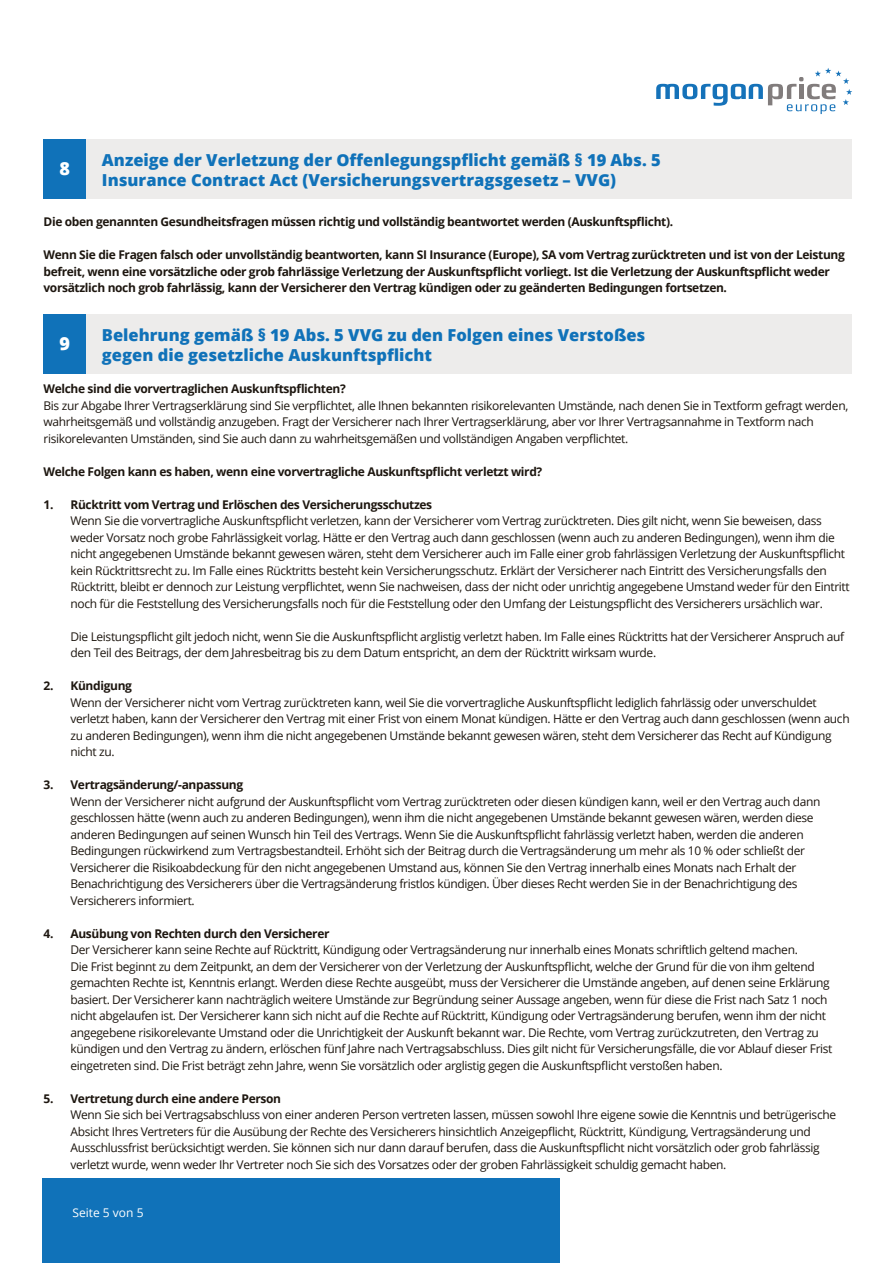
<style>
.page{position:relative;width:893px;height:1263px;background:#fff}
.page>*{position:absolute;margin:0;border:0;box-sizing:border-box;transform-origin:0 0}
.t1{font:800 18px "Open Sans";color:#fff}
.t2{font:800 16.5px/19.8px "Open Sans";color:#1072b9}
.t3{font:12px/16.5px "Open Sans";letter-spacing:-.03em;color:#1d160f}
.t4{font:700 12px/16.5px "Open Sans";letter-spacing:-.03em;color:#1d160f}
.t5{font:12px "Open Sans";color:#fff}
</style>
<div class="page">
<div style="left:43px;top:1178px;width:517px;height:85px;background:#1072b9"></div>
<svg style="left:656px;top:68px;width:196px;height:46px"></svg>
<div style="left:44px;top:139px;width:807px;height:60px;background:#edeceb"></div>
<div style="left:44px;top:139px;width:42px;height:60px;background:#1072b9"></div>
<div style="left:44px;top:314px;width:807px;height:60px;background:#edeceb"></div>
<div style="left:44px;top:314px;width:42px;height:60px;background:#1072b9"></div>
<h1 class="t1" style="left:60px;top:155px;width:12px">8</h1>
<h2 class="t2" style="left:102px;top:149px;width:560px">Anzeige der Verletzung der Offenlegungspflicht gemäß § 19 Abs. 5<br>Insurance Contract Act (Versicherungsvertragsgesetz – VVG)</h2>
<p class="t4" style="left:44px;top:213px;width:631px">Die oben genannten Gesundheitsfragen müssen richtig und vollständig beantwortet werden (Auskunftspflicht).</p>
<p class="t4" style="left:44px;top:246px;width:803px">Wenn Sie die Fragen falsch oder unvollständig beantworten, kann SI Insurance (Europe), SA vom Vertrag zurücktreten und ist von der Leistung befreit, wenn eine vorsätzliche oder grob fahrlässige Verletzung der Auskunftspflicht vorliegt. Ist die Verletzung der Auskunftspflicht weder vorsätzlich noch grob fahrlässig, kann der Versicherer den Vertrag kündigen oder zu geänderten Bedingungen fortsetzen.</p>
<h1 class="t1" style="left:60px;top:330px;width:12px">9</h1>
<h2 class="t2" style="left:102px;top:324px;width:545px">Belehrung gemäß § 19 Abs. 5 VVG zu den Folgen eines Verstoßes gegen die gesetzliche Auskunftspflicht</h2>
<p class="t4" style="left:44px;top:380px;width:304px">Welche sind die vorvertraglichen Auskunftspflichten?</p>
<p class="t3" style="left:44px;top:397px;width:806px">Bis zur Abgabe Ihrer Vertragserklärung sind Sie verpflichtet, alle Ihnen bekannten risikorelevanten Umstände, nach denen Sie in Textform gefragt werden, wahrheitsgemäß und vollständig anzugeben. Fragt der Versicherer nach Ihrer Vertragserklärung, aber vor Ihrer Vertragsannahme in Textform nach risikorelevanten Umständen, sind Sie auch dann zu wahrheitsgemäßen und vollständigen Angaben verpflichtet.</p>
<p class="t4" style="left:44px;top:463px;width:500px">Welche Folgen kann es haben, wenn eine vorvertragliche Auskunftspflicht verletzt wird?</p>
<p class="t4" style="left:44px;top:496px;width:390px">1. Rücktritt vom Vertrag und Erlöschen des Versicherungsschutzes</p>
<p class="t3" style="left:71px;top:512px;width:781px">Wenn Sie die vorvertragliche Auskunftspflicht verletzen, kann der Versicherer vom Vertrag zurücktreten. Dies gilt nicht, wenn Sie beweisen, dass weder Vorsatz noch grobe Fahrlässigkeit vorlag. Hätte er den Vertrag auch dann geschlossen (wenn auch zu anderen Bedingungen), wenn ihm die nicht angegebenen Umstände bekannt gewesen wären, steht dem Versicherer auch im Falle einer grob fahrlässigen Verletzung der Auskunftspflicht kein Rücktrittsrecht zu. Im Falle eines Rücktritts besteht kein Versicherungsschutz. Erklärt der Versicherer nach Eintritt des Versicherungsfalls den Rücktritt, bleibt er dennoch zur Leistung verpflichtet, wenn Sie nachweisen, dass der nicht oder unrichtig angegebene Umstand weder für den Eintritt noch für die Feststellung des Versicherungsfalls noch für die Feststellung oder den Umfang der Leistungspflicht des Versicherers ursächlich war.</p>
<p class="t3" style="left:71px;top:628px;width:775px">Die Leistungspflicht gilt jedoch nicht, wenn Sie die Auskunftspflicht arglistig verletzt haben. Im Falle eines Rücktritts hat der Versicherer Anspruch auf den Teil des Beitrags, der dem Jahresbeitrag bis zu dem Datum entspricht, an dem der Rücktritt wirksam wurde.</p>
<p class="t4" style="left:44px;top:677px;width:90px">2. Kündigung</p>
<p class="t3" style="left:71px;top:694px;width:781px">Wenn der Versicherer nicht vom Vertrag zurücktreten kann, weil Sie die vorvertragliche Auskunftspflicht lediglich fahrlässig oder unverschuldet verletzt haben, kann der Versicherer den Vertrag mit einer Frist von einem Monat kündigen. Hätte er den Vertrag auch dann geschlossen (wenn auch zu anderen Bedingungen), wenn ihm die nicht angegebenen Umstände bekannt gewesen wären, steht dem Versicherer das Recht auf Kündigung nicht zu.</p>
<p class="t4" style="left:44px;top:776px;width:201px">3. Vertragsänderung/-anpassung</p>
<p class="t3" style="left:71px;top:793px;width:751px">Wenn der Versicherer nicht aufgrund der Auskunftspflicht vom Vertrag zurücktreten oder diesen kündigen kann, weil er den Vertrag auch dann geschlossen hätte (wenn auch zu anderen Bedingungen), wenn ihm die nicht angegebenen Umstände bekannt gewesen wären, werden diese anderen Bedingungen auf seinen Wunsch hin Teil des Vertrags. Wenn Sie die Auskunftspflicht fahrlässig verletzt haben, werden die anderen Bedingungen rückwirkend zum Vertragsbestandteil. Erhöht sich der Beitrag durch die Vertragsänderung um mehr als 10 % oder schließt der Versicherer die Risikoabdeckung für den nicht angegebenen Umstand aus, können Sie den Vertrag innerhalb eines Monats nach Erhalt der Benachrichtigung des Versicherers über die Vertragsänderung fristlos kündigen. Über dieses Recht werden Sie in der Benachrichtigung des Versicherers informiert.</p>
<p class="t4" style="left:44px;top:925px;width:288px">4. Ausübung von Rechten durch den Versicherer</p>
<p class="t3" style="left:71px;top:941px;width:763px">Der Versicherer kann seine Rechte auf Rücktritt, Kündigung oder Vertragsänderung nur innerhalb eines Monats schriftlich geltend machen.<br>Die Frist beginnt zu dem Zeitpunkt, an dem der Versicherer von der Verletzung der Auskunftspflicht, welche der Grund für die von ihm geltend gemachten Rechte ist, Kenntnis erlangt. Werden diese Rechte ausgeübt, muss der Versicherer die Umstände angeben, auf denen seine Erklärung basiert. Der Versicherer kann nachträglich weitere Umstände zur Begründung seiner Aussage angeben, wenn für diese die Frist nach Satz 1 noch nicht abgelaufen ist. Der Versicherer kann sich nicht auf die Rechte auf Rücktritt, Kündigung oder Vertragsänderung berufen, wenn ihm der nicht angegebene risikorelevante Umstand oder die Unrichtigkeit der Auskunft bekannt war. Die Rechte, vom Vertrag zurückzutreten, den Vertrag zu kündigen und den Vertrag zu ändern, erlöschen fünf Jahre nach Vertragsabschluss. Dies gilt nicht für Versicherungsfälle, die vor Ablauf dieser Frist eingetreten sind. Die Frist beträgt zehn Jahre, wenn Sie vorsätzlich oder arglistig gegen die Auskunftspflicht verstoßen haben.</p>
<p class="t4" style="left:44px;top:1090px;width:239px">5. Vertretung durch eine andere Person</p>
<p class="t3" style="left:71px;top:1106px;width:767px">Wenn Sie sich bei Vertragsabschluss von einer anderen Person vertreten lassen, müssen sowohl Ihre eigene sowie die Kenntnis und betrügerische Absicht Ihres Vertreters für die Ausübung der Rechte des Versicherers hinsichtlich Anzeigepflicht, Rücktritt, Kündigung, Vertragsänderung und Ausschlussfrist berücksichtigt werden. Sie können sich nur dann darauf berufen, dass die Auskunftspflicht nicht vorsätzlich oder grob fahrlässig verletzt wurde, wenn weder Ihr Vertreter noch Sie sich des Vorsatzes oder der groben Fahrlässigkeit schuldig gemacht haben.</p>
<p class="t5" style="left:73px;top:1204px;width:73px">Seite 5 von 5</p>
</div>
